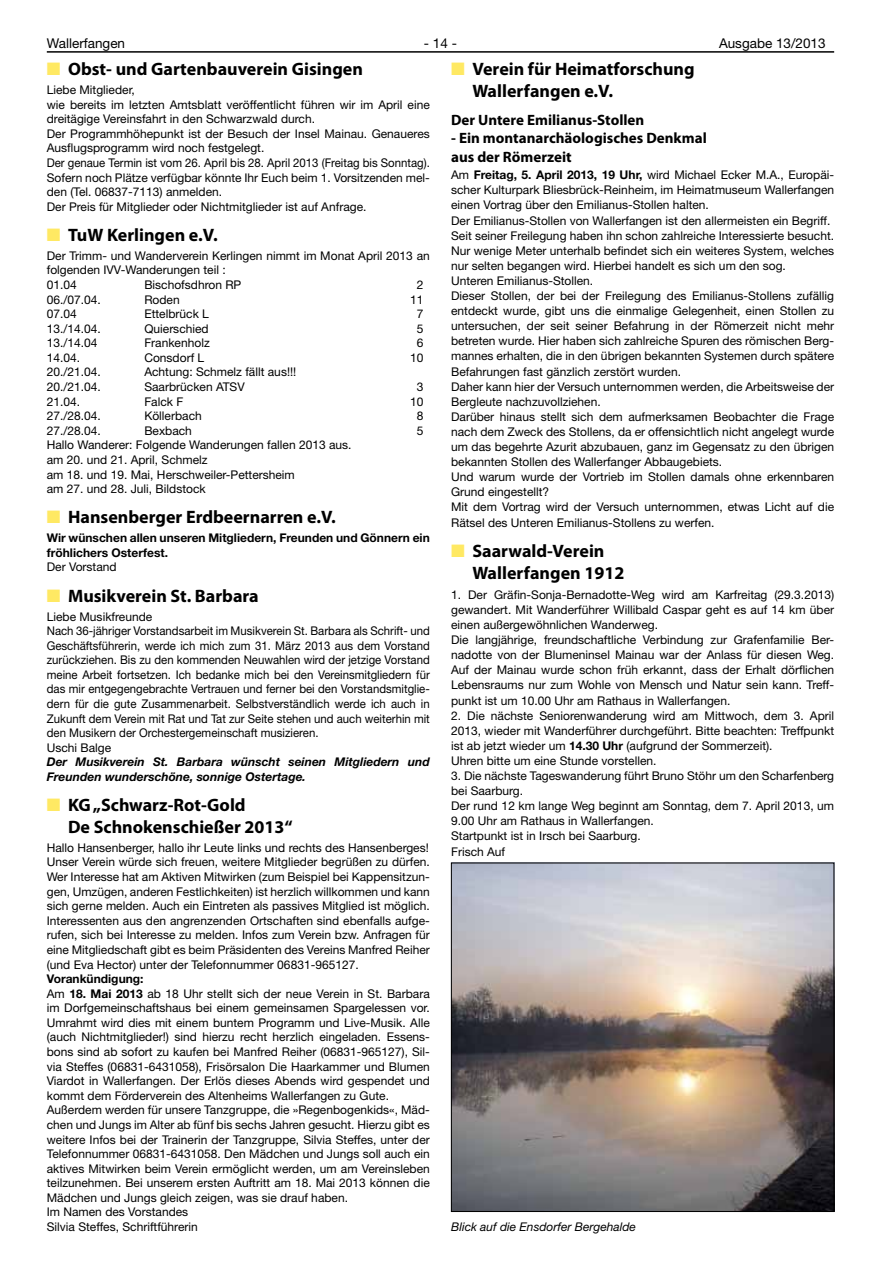
<style>
.page{position:relative;width:881px;height:1263px;background:#fff}
.page>*{position:absolute;margin:0;border:0;box-sizing:border-box;transform-origin:0 0}
.t1{font:700 18px/22.4px "Myriad Pro";color:#000}
.t2{font:700 15px/18.8px "Myriad Pro";color:#000}
.t3{font:13.5px "Helvetica Neue LT";color:#000}
.t4{font:12px/14.5px "Helvetica Neue LT";color:#000}
.t5{font:italic 700 12px/14.5px "Helvetica Neue LT";color:#000}
.t6{font:700 12px/14.5px "Helvetica Neue LT";color:#000}
.t7{font:italic 12px "Helvetica Neue LT";color:#000}
.s1{color:#ffe963}
.s2{font-weight:700}
</style>
<div class="page">
<hr style="left:47px;top:51px;width:786px;height:2px;background:#000">
<img style="left:453px;top:865px;width:378px;height:345px">
<div style="left:451px;top:863px;width:382px;height:349px;border:1px solid #000"></div>
<p class="t3" style="left:47px;top:35px;width:80px">Wallerfangen</p>
<p class="t3" style="left:424px;top:35px;width:35px">- 14 -</p>
<p class="t3" style="left:718px;top:35px;width:108px">Ausgabe 13/2013</p>
<h1 class="t1" style="left:47px;top:57px;width:317px"><span class="s1">■</span> Obst- und Gartenbauverein Gisingen</h1>
<p class="t4" style="left:47px;top:82px;width:384px">Liebe Mitglieder,<br>wie bereits im letzten Amtsblatt veröffentlicht führen wir im April eine dreitägige Vereinsfahrt in den Schwarzwald durch.<br>Der Programmhöhepunkt ist der Besuch der Insel Mainau. Genaueres Ausflugsprogramm wird noch festgelegt.<br>Der genaue Termin ist vom 26. April bis 28. April 2013 (Freitag bis Sonntag).<br>Sofern noch Plätze verfügbar könnte Ihr Euch beim 1. Vorsitzenden mel&shy;den (Tel. 06837-7113) anmelden.<br>Der Preis für Mitglieder oder Nichtmitglieder ist auf Anfrage.</p>
<h1 class="t1" style="left:47px;top:223px;width:172px"><span class="s1">■</span> TuW Kerlingen e.V.</h1>
<p class="t4" style="left:47px;top:248px;width:384px">Der Trimm- und Wanderverein Kerlingen nimmt im Monat April 2013 an folgenden IVV-Wanderungen teil :<br>01.04</p>
<h1 class="t1" style="left:472px;top:57px;width:224px;text-indent:-21px"><span class="s1">■</span> Verein für Heimatforschung<br>Wallerfangen e.V.</h1>
<p class="t2" style="left:451px;top:110px;width:195px">Der Untere Emilianus-Stollen</p>
<p class="t2" style="left:451px;top:128px;width:257px">- Ein montanarchäologisches Denkmal aus der Römerzeit</p>
<p class="t4" style="left:451px;top:167px;width:384px;line-height:15.1px">Am <span class="s2">Freitag, 5. April 2013, 19 Uhr,</span> wird Michael Ecker M.A., Europäi&shy;scher Kulturpark Bliesbrück-Reinheim, im Heimatmuseum Wallerfangen einen Vortrag über den Emilianus-Stollen halten.<br>Der Emilianus-Stollen von Wallerfangen ist den allermeisten ein Begriff.<br>Seit seiner Freilegung haben ihn schon zahlreiche Interessierte besucht.<br>Nur wenige Meter unterhalb befindet sich ein weiteres System, welches nur selten begangen wird. Hierbei handelt es sich um den sog.<br>Unteren Emilianus-Stollen.<br>Dieser Stollen, der bei der Freilegung des Emilianus-Stollens zufällig entdeckt wurde, gibt uns die einmalige Gelegenheit, einen Stollen zu untersuchen, der seit seiner Befahrung in der Römerzeit nicht mehr betreten wurde. Hier haben sich zahlreiche Spuren des römischen Berg&shy;mannes erhalten, die in den übrigen bekannten Systemen durch spätere Befahrungen fast gänzlich zerstört wurden.<br>Daher kann hier der Versuch unternommen werden, die Arbeitsweise der Bergleute nachzuvollziehen.<br>Darüber hinaus stellt sich dem aufmerksamen Beobachter die Frage nach dem Zweck des Stollens, da er offensichtlich nicht angelegt wurde um das begehrte Azurit abzubauen, ganz im Gegensatz zu den übrigen bekannten Stollen des Wallerfanger Abbaugebiets.<br>Und warum wurde der Vortrieb im Stollen damals ohne erkennbaren Grund eingestellt?<br>Mit dem Vortrag wird der Versuch unternommen, etwas Licht auf die Rätsel des Unteren Emilianus-Stollens zu werfen.</p>
<h1 class="t1" style="left:472px;top:539px;width:153px;text-indent:-21px"><span class="s1">■</span> Saarwald-Verein<br>Wallerfangen 1912</h1>
<p class="t4" style="left:451px;top:587px;width:384px;line-height:15.1px">1. Der Gräfin-Sonja-Bernadotte-Weg wird am Karfreitag (29.3.2013) gewandert. Mit Wanderführer Willibald Caspar geht es auf 14 km über einen außergewöhnlichen Wanderweg.<br>Die langjährige, freundschaftliche Verbindung zur Grafenfamilie Ber&shy;nadotte von der Blumeninsel Mainau war der Anlass für diesen Weg.<br>Auf der Mainau wurde schon früh erkannt, dass der Erhalt dörflichen Lebensraums nur zum Wohle von Mensch und Natur sein kann. Treff&shy;punkt ist um 10.00 Uhr am Rathaus in Wallerfangen.</p>
<p class="t4" style="left:451px;top:708px;width:384px;line-height:15.1px">2. Die nächste Seniorenwanderung wird am Mittwoch, dem 3. April 2013, wieder mit Wanderführer durchgeführt. Bitte beachten: Treffpunkt ist ab jetzt wieder um <span class="s2">14.30 Uhr</span> (aufgrund der Sommerzeit).<br>Uhren bitte um eine Stunde vorstellen.</p>
<p class="t4" style="left:451px;top:768px;width:384px;line-height:15.1px">3. Die nächste Tageswanderung führt Bruno Stöhr um den Scharfenberg bei Saarburg.<br>Der rund 12 km lange Weg beginnt am Sonntag, dem 7. April 2013, um 9.00 Uhr am Rathaus in Wallerfangen.<br>Startpunkt ist in Irsch bei Saarburg.<br>Frisch Auf</p>
<p class="t4" style="left:144px;top:277px;width:98px">Bischofsdhron RP</p>
<p class="t4" style="left:417px;top:277px;width:8px">2</p>
<p class="t4" style="left:47px;top:292px;width:56px">06./07.04.</p>
<p class="t4" style="left:144px;top:292px;width:37px">Roden</p>
<p class="t4" style="left:410px;top:292px;width:15px">11</p>
<p class="t4" style="left:47px;top:306px;width:32px">07.04</p>
<p class="t4" style="left:144px;top:306px;width:66px">Ettelbrück L</p>
<p class="t4" style="left:417px;top:306px;width:8px">7</p>
<p class="t4" style="left:47px;top:321px;width:56px">13./14.04.</p>
<p class="t4" style="left:144px;top:321px;width:66px">Quierschied</p>
<p class="t4" style="left:417px;top:321px;width:8px">5</p>
<p class="t4" style="left:47px;top:336px;width:52px">13./14.04</p>
<p class="t4" style="left:144px;top:336px;width:67px">Frankenholz</p>
<p class="t4" style="left:417px;top:336px;width:8px">6</p>
<p class="t4" style="left:47px;top:350px;width:35px">14.04.</p>
<p class="t4" style="left:144px;top:350px;width:61px">Consdorf L</p>
<p class="t4" style="left:410px;top:350px;width:15px">10</p>
<p class="t4" style="left:47px;top:365px;width:56px">20./21.04.</p>
<p class="t4" style="left:144px;top:365px;width:153px">Achtung: Schmelz fällt aus!!!</p>
<p class="t4" style="left:47px;top:379px;width:56px">20./21.04.</p>
<p class="t4" style="left:144px;top:379px;width:102px">Saarbrücken ATSV</p>
<p class="t4" style="left:417px;top:379px;width:8px">3</p>
<p class="t4" style="left:47px;top:394px;width:35px">21.04.</p>
<p class="t4" style="left:144px;top:394px;width:40px">Falck F</p>
<p class="t4" style="left:410px;top:394px;width:15px">10</p>
<p class="t4" style="left:47px;top:408px;width:56px">27./28.04.</p>
<p class="t4" style="left:144px;top:408px;width:59px">Köllerbach</p>
<p class="t4" style="left:417px;top:408px;width:8px">8</p>
<p class="t4" style="left:47px;top:423px;width:56px">27./28.04.</p>
<p class="t4" style="left:144px;top:423px;width:49px">Bexbach</p>
<p class="t4" style="left:417px;top:423px;width:8px">5</p>
<p class="t4" style="left:47px;top:438px;width:306px">Hallo Wanderer: Folgende Wanderungen fallen 2013 aus. am 20. und 21. April, Schmelz<br>am 18. und 19. Mai, Herschweiler-Pettersheim<br>am 27. und 28. Juli, Bildstock</p>
<h1 class="t1" style="left:47px;top:506px;width:290px"><span class="s1">■</span> Hansenberger Erdbeernarren e.V.</h1>
<p class="t6" style="left:47px;top:530px;width:384px">Wir wünschen allen unseren Mitgliedern, Freunden und Gönnern ein fröhlichers Osterfest.</p>
<p class="t4" style="left:47px;top:560px;width:71px">Der Vorstand</p>
<h1 class="t1" style="left:47px;top:584px;width:213px"><span class="s1">■</span> Musikverein St. Barbara</h1>
<p class="t4" style="left:47px;top:609px;width:384px">Liebe Musikfreunde<br>Nach 36-jähriger Vorstandsarbeit im Musikverein St. Barbara als Schrift- und Geschäftsführerin, werde ich mich zum 31. März 2013 aus dem Vorstand zurückziehen. Bis zu den kommenden Neuwahlen wird der jetzige Vorstand meine Arbeit fortsetzen. Ich bedanke mich bei den Vereinsmitgliedern für das mir entgegengebrachte Vertrauen und ferner bei den Vorstandsmitglie&shy;dern für die gute Zusammenarbeit. Selbstverständlich werde ich auch in Zukunft dem Verein mit Rat und Tat zur Seite stehen und auch weiterhin mit den Musikern der Orchestergemeinschaft musizieren.<br>Uschi Balge</p>
<p class="t5" style="left:47px;top:754px;width:384px">Der Musikverein St. Barbara wünscht seinen Mitgliedern und<br>Freunden wunderschöne, sonnige Ostertage.</p>
<h1 class="t1" style="left:68px;top:794px;width:226px;line-height:21.8px;text-indent:-21px"><span class="s1">■</span> KG „Schwarz-Rot-Gold<br>De Schnokenschießer 2013“</h1>
<p class="t4" style="left:47px;top:840px;width:384px;text-align:justify">Hallo Hansenberger, hallo ihr Leute links und rechts des Hansenberges!<br>Unser Verein würde sich freuen, weitere Mitglieder begrüßen zu dürfen.<br>Wer Interesse hat am Aktiven Mitwirken (zum Beispiel bei Kappensitzun&shy;gen, Umzügen, anderen Festlichkeiten) ist herzlich willkommen und kann sich gerne melden. Auch ein Eintreten als passives Mitglied ist möglich.<br>Interessenten aus den angrenzenden Ortschaften sind ebenfalls aufge&shy;rufen, sich bei Interesse zu melden. Infos zum Verein bzw. Anfragen für eine Mitgliedschaft gibt es beim Präsidenten des Vereins Manfred Reiher (und Eva Hector) unter der Telefonnummer 06831-965127.</p>
<p class="t4" style="left:47px;top:971px;width:384px"><span class="s2">Vorankündigung:<br></span>Am <span class="s2">18. Mai 2013</span> ab 18 Uhr stellt sich der neue Verein in St. Barbara im Dorfgemeinschaftshaus bei einem gemeinsamen Spargelessen vor.<br>Umrahmt wird dies mit einem buntem Programm und Live-Musik. Alle (auch Nichtmitglieder!) sind hierzu recht herzlich eingeladen. Essens&shy;bons sind ab sofort zu kaufen bei Manfred Reiher (06831-965127), Sil&shy;via Steffes (06831-6431058), Frisörsalon Die Haarkammer und Blumen Viardot in Wallerfangen. Der Erlös dieses Abends wird gespendet und kommt dem Förderverein des Altenheims Wallerfangen zu Gute.<br>Außerdem werden für unsere Tanzgruppe, die »Regenbogenkids«, Mäd&shy;chen und Jungs im Alter ab fünf bis sechs Jahren gesucht. Hierzu gibt es weitere Infos bei der Trainerin der Tanzgruppe, Silvia Steffes, unter der Telefonnummer 06831-6431058. Den Mädchen und Jungs soll auch ein aktives Mitwirken beim Verein ermöglicht werden, um am Vereinsleben teilzunehmen. Bei unserem ersten Auftritt am 18. Mai 2013 können die Mädchen und Jungs gleich zeigen, was sie drauf haben.<br>Im Namen des Vorstandes<br>Silvia Steffes, Schriftführerin</p>
<p class="t7" style="left:451px;top:1219px;width:186px">Blick auf die Ensdorfer Bergehalde</p>
</div>
